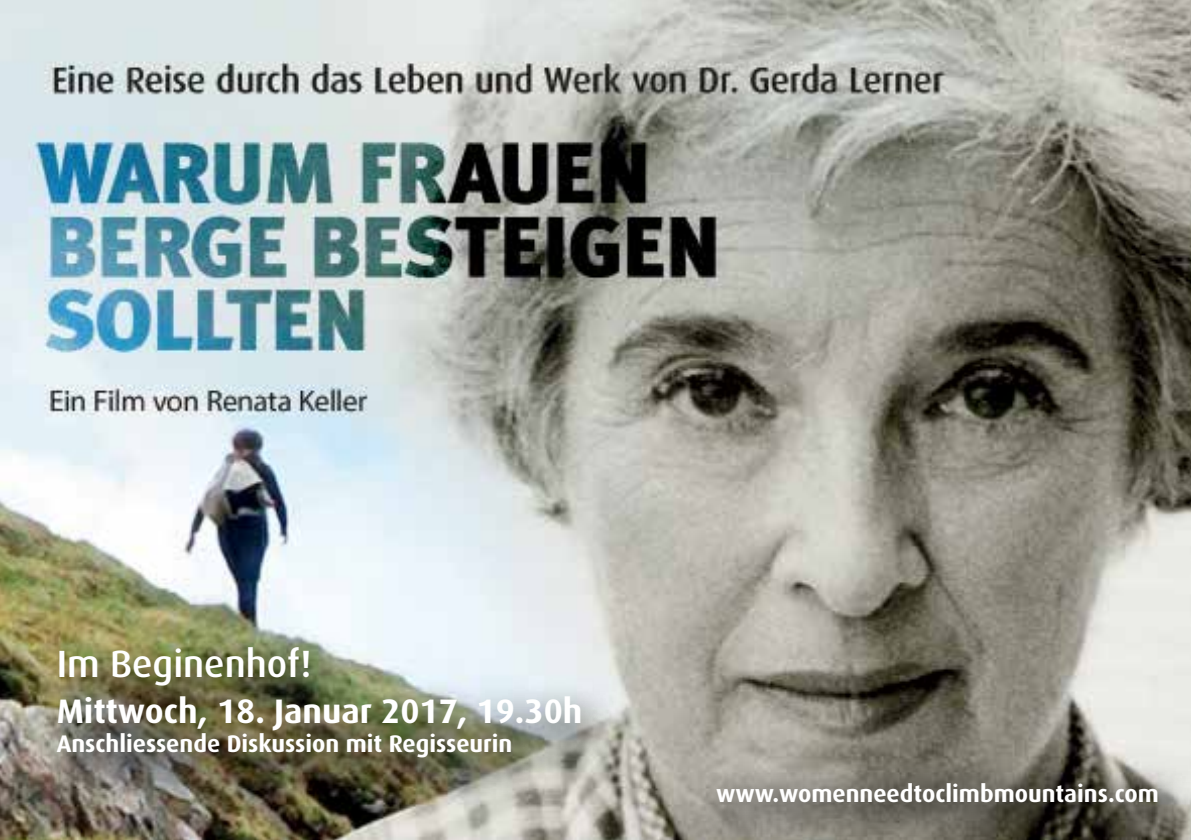
<style>
.page{position:relative;width:1191px;height:840px;background:#fff}
.page>*{position:absolute;margin:0;border:0;box-sizing:border-box;transform-origin:0 0}
.t1{font:500 38px "Dax";color:#fff}
.t2{font:700 34px "Dax";color:#fff}
.t3{font:700 24px "Dax";color:#fff}
</style>
<div class="page">
<img style="left:0;top:0;width:1191px;height:839px">
<div style="left:689px;top:754px;width:502px;height:85px;background:#000;opacity:.75"></div>
<div style="left:32px;top:629px;width:594px;height:180px;background:#000;opacity:.75"></div>
<h1 class="t1" style="left:57px;top:642px;width:256px">Im Beginenhof!</h1>
<h2 class="t2" style="left:57px;top:691px;width:527px">Mittwoch, 18. Januar 2017, 19.30h</h2>
<p class="t3" style="left:57px;top:729px;width:457px">Anschliessende Diskussion mit Regisseurin</p>
<p class="t3" style="left:716px;top:779px;width:444px">www.womenneedtoclimbmountains.com</p>
</div>
